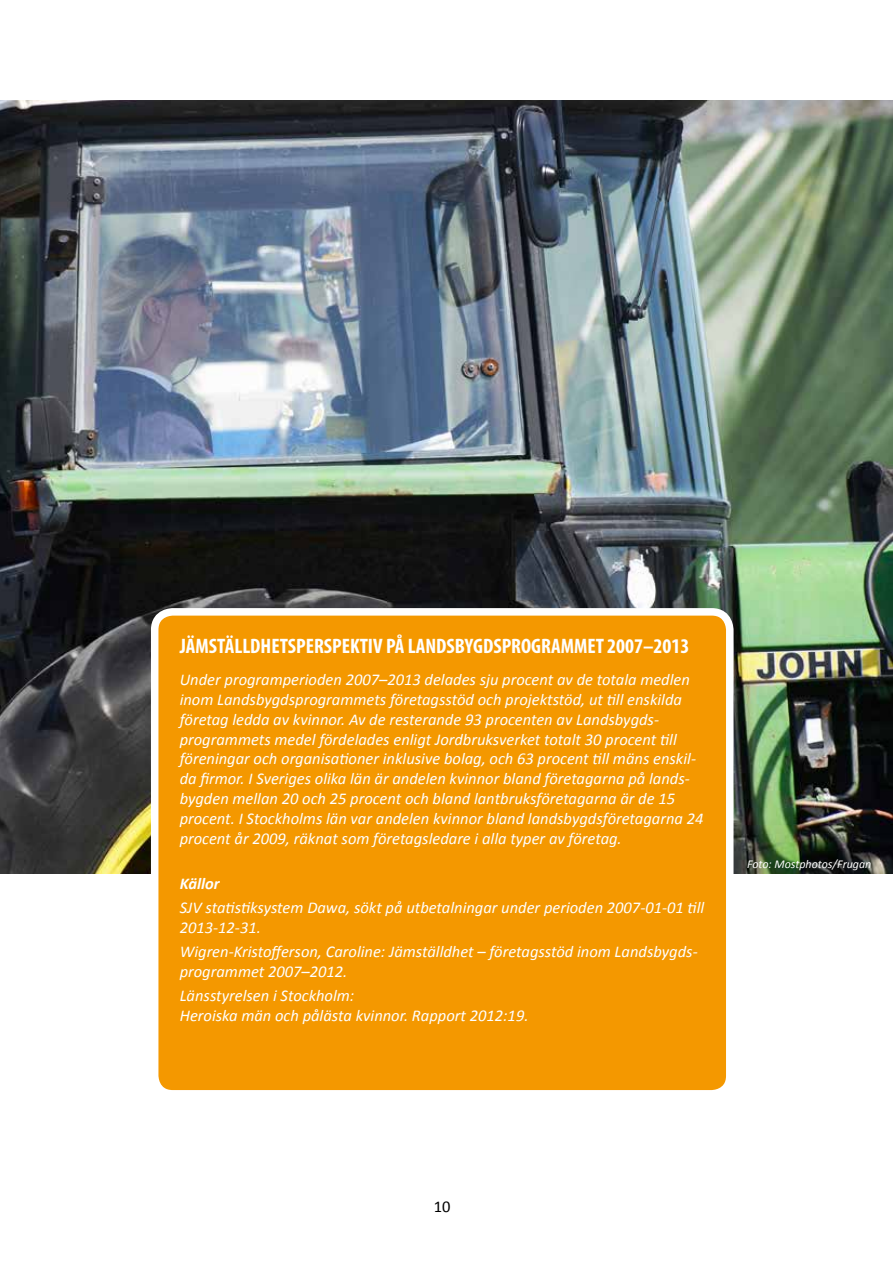
<style>
.page{position:relative;width:893px;height:1263px;background:#fff}
.page>*{position:absolute;margin:0;border:0;box-sizing:border-box;transform-origin:0 0}
.t1{font:700 condensed 21px "Myriad Pro";color:#fff}
.t2{font:italic 16.5px/19.8px "Calibri";color:#fff}
.t3{font:italic 700 16.5px "Calibri";color:#fff}
.t4{font:16.5px "Calibri";color:#000}
.t5{font:italic 12px "Calibri";color:#fff}
</style>
<div class="page">
<img style="left:0;top:101px;width:893px;height:772px">
<div style="left:155px;top:612px;width:575px;height:482px;background:#f49800;border-radius:18px"></div>
<div style="left:151px;top:608px;width:582px;height:489px;border:8px solid #fff;border-radius:18px"></div>
<p class="t1" style="left:180px;top:632px;width:511px">JÄMSTÄLLDHETSPERSPEKTIV PÅ LANDSBYGDSPROGRAMMET 2007–2013</p>
<p class="t2" style="left:180px;top:669px;width:525px">Under programperioden 2007–2013 delades sju procent av de totala medlen inom Landsbygdsprogrammets företagsstöd och projektstöd, ut till enskilda företag ledda av kvinnor. Av de resterande 93 procenten av Landsbygds&shy;programmets medel fördelades enligt Jordbruksverket totalt 30 procent till föreningar och organisationer inklusive bolag, och 63 procent till mäns enskil&shy;da firmor. I Sveriges olika län är andelen kvinnor bland företagarna på lands&shy;bygden mellan 20 och 25 procent och bland lantbruksföretagarna är de 15 procent. I Stockholms län var andelen kvinnor bland landsbygdsföretagarna 24 procent år 2009, räknat som företagsledare i alla typer av företag.</p>
<p class="t3" style="left:180px;top:873px;width:41px">Källor</p>
<p class="t2" style="left:180px;top:897px;width:526px">SJV statistiksystem Dawa, sökt på utbetalningar under perioden 2007-01-01 till<br>2013-12-31.</p>
<p class="t2" style="left:180px;top:941px;width:519px">Wigren-Kristofferson, Caroline: Jämställdhet – företagsstöd inom Landsbygds&shy;programmet 2007–2012.</p>
<p class="t2" style="left:180px;top:985px;width:350px">Länsstyrelsen i Stockholm:<br>Heroiska män och pålästa kvinnor. Rapport 2012:19.</p>
<p class="t5" style="left:747px;top:856px;width:126px">Foto: Mostphotos/Frugan</p>
<p class="t4" style="left:434px;top:1196px;width:18px">10</p>
</div>
